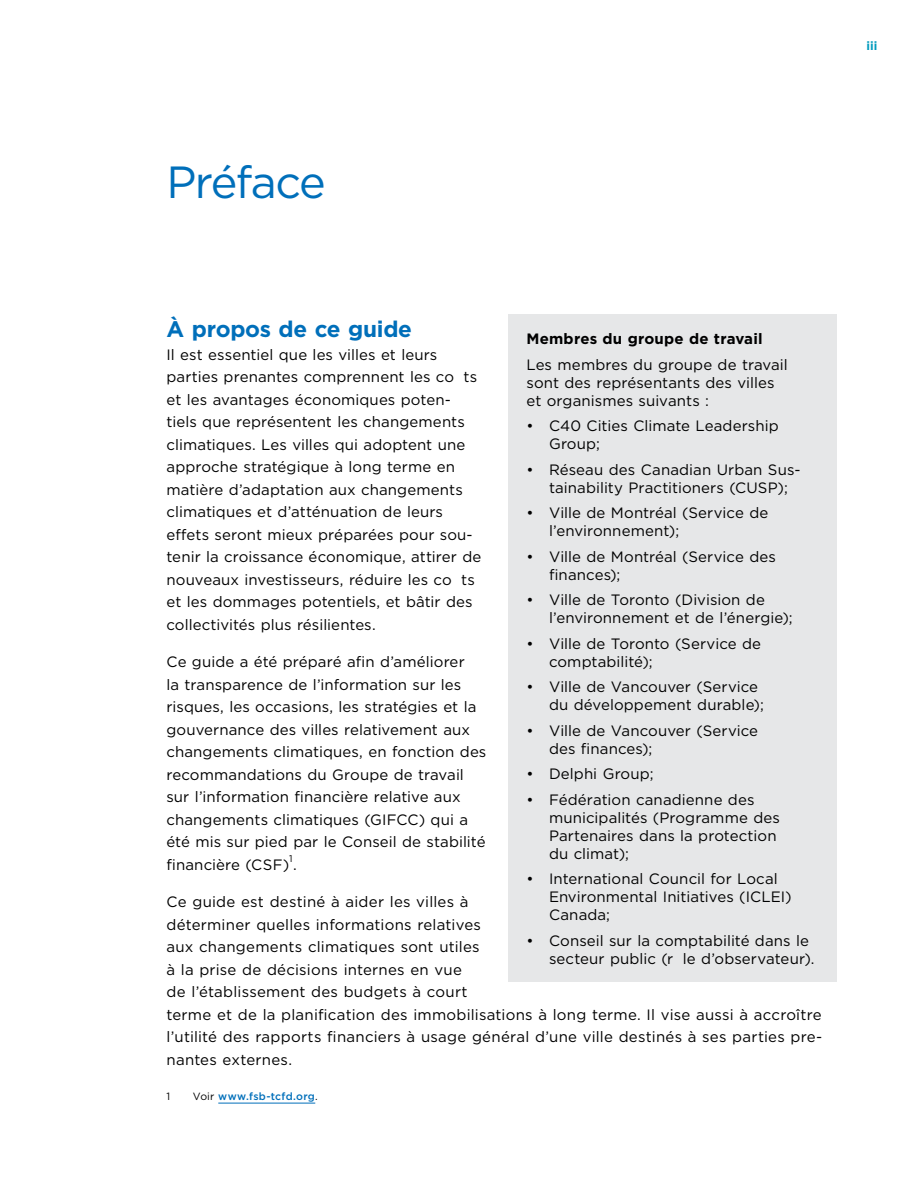
<style>
.page{position:relative;width:918px;height:1188px;background:#fff}
.page>*{position:absolute;margin:0;border:0;box-sizing:border-box;transform-origin:0 0}
.t1{font:45px "Gotham";letter-spacing:-.04em;color:#006fba}
.t2{font:700 22.5px "Gotham";letter-spacing:-.01em;color:#006fba}
.t3{font:15px/22.5px "Gotham";letter-spacing:.005em;color:#000}
.t4{font:700 15px "Gotham";letter-spacing:.01em;color:#000}
.t5{font:700 12px "Gotham";color:#009bbd}
.t6{font:500 10.5px "Gotham";letter-spacing:.03em;color:#006fba}
.t7{font:10.5px "Gotham";color:#000}
.t8{font:9.75px "Gotham";color:#000}
.s1{font-weight:400;color:#000}
</style>
<div class="page">
<div style="left:508px;top:314px;width:329px;height:668px;background:#e6e7e8"></div>
<hr style="left:218px;top:1103px;width:97px;height:1px;background:#006fba">
<h2 class="t1" style="left:166px;top:153px;width:161px">Préface</h2>
<p class="t5" style="left:866px;top:38px;width:13px">iii</p>
<h3 class="t2" style="left:166px;top:315px;width:247px">À propos de ce guide</h3>
<p class="t3" style="left:166px;top:343px;width:316px">Il est essentiel que les villes et leurs parties prenantes comprennent les co ts et les avantages économiques poten&shy;tiels que représentent les changements climatiques. Les villes qui adoptent une approche stratégique à long terme en matière d’adaptation aux changements climatiques et d’atténuation de leurs efets seront mieux préparées pour sou&shy;tenir la croissance économique, attirer de nouveaux investisseurs, réduire les co ts et les dommages potentiels, et bâtir des collectivités plus résilientes.</p>
<p class="t3" style="left:166px;top:651px;width:321px">Ce guide a été préparé afn d’améliorer<br>la transparence de l’information sur les risques, les occasions, les stratégies et la gouvernance des villes relativement aux changements climatiques, en fonction des recommandations du Groupe de travail sur l’information fnancière relative aux changements climatiques (GIFCC) qui a été mis sur pied par le Conseil de stabilité fnancière (CSF) .</p>
<p class="t8" style="left:289px;top:853px;width:5px">1</p>
<p class="t3" style="left:167px;top:891px;width:316px">Ce guide est destiné à aider les villes à déterminer quelles informations relatives aux changements climatiques sont utiles à la prise de décisions internes en vue de l’établissement des budgets à court</p>
<p class="t4" style="left:527px;top:329px;width:238px">Membres du groupe de travail</p>
<p class="t3" style="left:527px;top:355px;width:263px;line-height:18px">Les membres du groupe de travail sont des représentants des villes et organismes suivants :</p>
<p class="t3" style="left:549px;top:417px;width:231px;line-height:18px;text-indent:-22px">• C40 Cities Climate Leadership<br>Group;</p>
<p class="t3" style="left:549px;top:460px;width:253px;line-height:18px;text-indent:-22px">• Réseau des Canadian Urban Sus&shy;tainability Practitioners (CUSP);</p>
<p class="t3" style="left:549px;top:504px;width:221px;line-height:18px;text-indent:-22px">• Ville de Montréal (Service de l’environnement);</p>
<p class="t3" style="left:549px;top:547px;width:228px;line-height:18px;text-indent:-22px">• Ville de Montréal (Service des fnances);</p>
<p class="t3" style="left:549px;top:591px;width:245px;line-height:18px;text-indent:-22px">• Ville de Toronto (Division de l’environnement et de l’énergie);</p>
<p class="t3" style="left:549px;top:634px;width:214px;line-height:18px;text-indent:-22px">• Ville de Toronto (Service de comptabilité);</p>
<p class="t3" style="left:549px;top:678px;width:216px;line-height:18px;text-indent:-22px">• Ville de Vancouver (Service du développement durable);</p>
<p class="t3" style="left:549px;top:721px;width:211px;line-height:18px;text-indent:-22px">• Ville de Vancouver (Service des fnances);</p>
<p class="t3" style="left:527px;top:762px;width:129px">• Delphi Group;</p>
<p class="t3" style="left:549px;top:790px;width:232px;line-height:18px;text-indent:-22px">• Fédération canadienne des municipalités (Programme des<br>Partenaires dans la protection du climat);</p>
<p class="t3" style="left:549px;top:870px;width:244px;line-height:18px;text-indent:-22px">• International Council for Local<br>Environmental Initiatives (ICLEI)<br>Canada;</p>
<p class="t3" style="left:549px;top:931px;width:267px;line-height:18px;text-indent:-22px">• Conseil sur la comptabilité dans le secteur public (r le d’observateur).</p>
<p class="t3" style="left:167px;top:1003px;width:657px;text-align:justify">terme et de la planifcation des immobilisations à long terme. Il vise aussi à accroître l’utilité des rapports fnanciers à usage général d’une ville destinés à ses parties pre&shy;nantes externes.</p>
<p class="t7" style="left:166px;top:1090px;width:5px">1</p>
<p class="t6" style="left:193px;top:1090px;width:127px"><span class="s1">Voir</span> www.fsb-tcfd.org<span class="s1">.</span></p>
</div>
